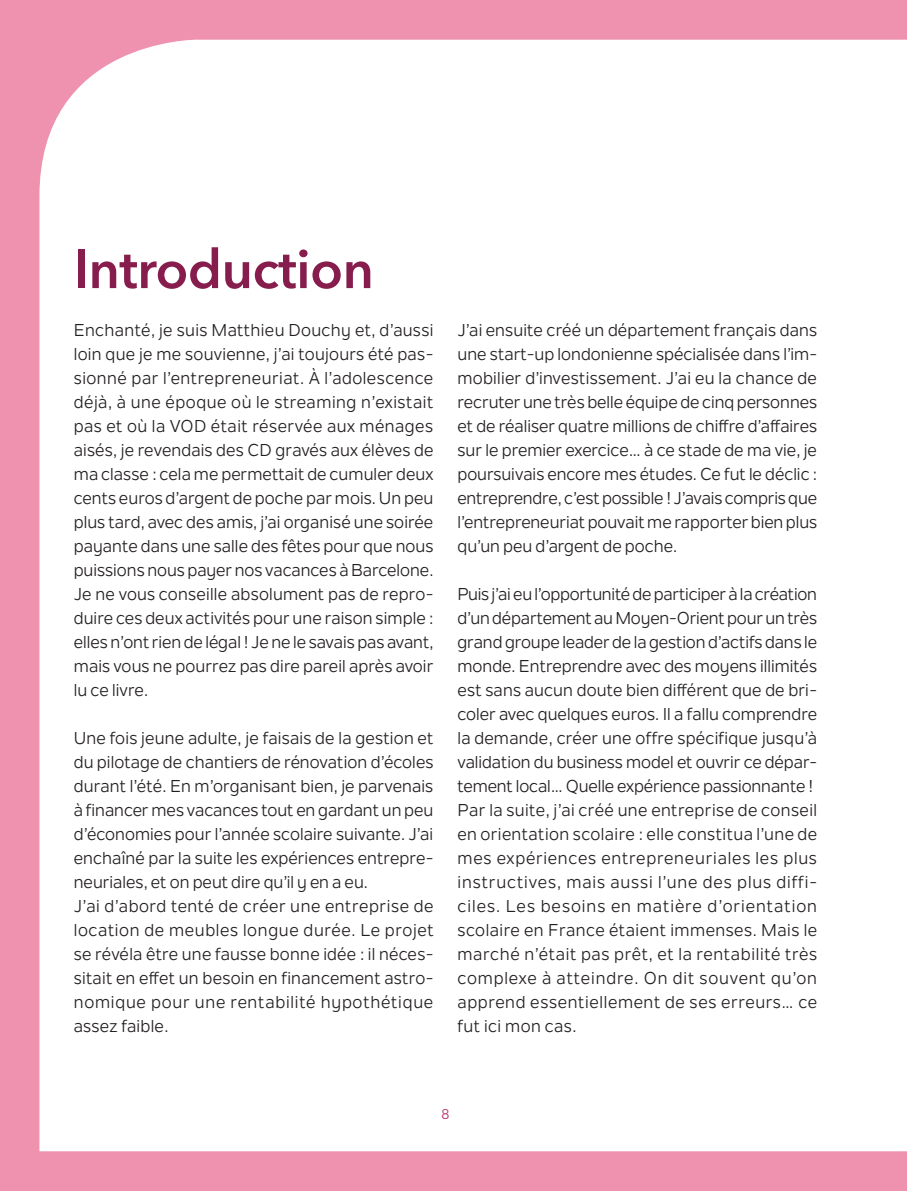
<style>
.page{position:relative;width:908px;height:1191px;background:#fff}
.page>*{position:absolute;margin:0;border:0;box-sizing:border-box;transform-origin:0 0}
.Intro_titre{font:600 54px "Avenir Next LT Pro";letter-spacing:-.01em;color:#871d4d}
.Outil_Texte_Courant{font:17px/24px "Nolan Next";color:#231f20;text-align:justify}
.t1{font:14.2px "Nolan Next";color:#b5326b}
</style>
<div class="page">
<div style="left:0;top:0;width:906px;height:1191px;background:#ee92b0"></div>
<div style="left:39px;top:40px;width:867px;height:1111px;background:#fff"></div>
<p class="Intro_titre" style="left:74px;top:236px;width:301px">I ntroduction</p>
<p class="Outil_Texte_Courant" style="left:74px;top:318px;width:361px">Enchanté, je suis Matthieu Douchy et, d’aussi loin que je me souvienne, j’ai toujours été pas&shy;sionné par l’entrepreneuriat. À l’adolescence déjà, à une époque où le streaming n’existait pas et où la VOD était réservée aux ménages aisés, je revendais des CD gravés aux élèves de ma classe : cela me permettait de cumuler deux cents euros d’argent de poche par mois. Un peu plus tard, avec des amis, j’ai organisé une soirée payante dans une salle des fêtes pour que nous puissions nous payer nos vacances à Barcelone.<br>Je ne vous conseille absolument pas de repro&shy;duire ces deux activités pour une raison simple : elles n’ont rien de légal ! Je ne le savais pas avant, mais vous ne pourrez pas dire pareil après avoir lu ce livre.</p>
<p class="Outil_Texte_Courant" style="left:74px;top:726px;width:361px">Une fois jeune adulte, je faisais de la gestion et du pilotage de chantiers de rénovation d’écoles durant l’été. En m’organisant bien, je parvenais à financer mes vacances tout en gardant un peu d’économies pour l’année scolaire suivante. J’ai enchaîné par la suite les expériences entrepre&shy;neuriales, et on peut dire qu’il y en a eu.</p>
<p class="Outil_Texte_Courant" style="left:74px;top:894px;width:361px">J’ai d’abord tenté de créer une entreprise de location de meubles longue durée. Le projet se révéla être une fausse bonne idée : il néces&shy;sitait en effet un besoin en financement astro&shy;nomique pour une rentabilité hypothétique assez faible.</p>
<p class="Outil_Texte_Courant" style="left:457px;top:318px;width:361px">J’ai ensuite créé un département français dans une start-up londonienne spécialisée dans l’im&shy;mobilier d’investissement. J’ai eu la chance de recruter une très belle équipe de cinq personnes et de réaliser quatre millions de chiffre d’affaires sur le premier exercice… à ce stade de ma vie, je poursuivais encore mes études. Ce fut le déclic : entreprendre, c’est possible ! J’avais compris que l’entrepreneuriat pouvait me rapporter bien plus qu’un peu d’argent de poche.</p>
<p class="Outil_Texte_Courant" style="left:457px;top:582px;width:361px">Puis j’ai eu l’opportunité de participer à la création d’un département au Moyen-Orient pour un très grand groupe leader de la gestion d’actifs dans le monde. Entreprendre avec des moyens illimités est sans aucun doute bien différent que de bri&shy;coler avec quelques euros. Il a fallu comprendre la demande, créer une offre spécifique jusqu’à validation du business model et ouvrir ce dépar&shy;tement local… Quelle expérience passionnante !</p>
<p class="Outil_Texte_Courant" style="left:457px;top:798px;width:361px">Par la suite, j’ai créé une entreprise de conseil en orientation scolaire : elle constitua l’une de mes expériences entrepreneuriales les plus instructives, mais aussi l’une des plus diffi&shy;ciles. Les besoins en matière d’orientation scolaire en France étaient immenses. Mais le marché n’était pas prêt, et la rentabilité très complexe à atteindre. On dit souvent qu’on apprend essentiellement de ses erreurs… ce fut ici mon cas.</p>
<p class="t1" style="left:441px;top:1105px;width:9px">8</p>
</div>
